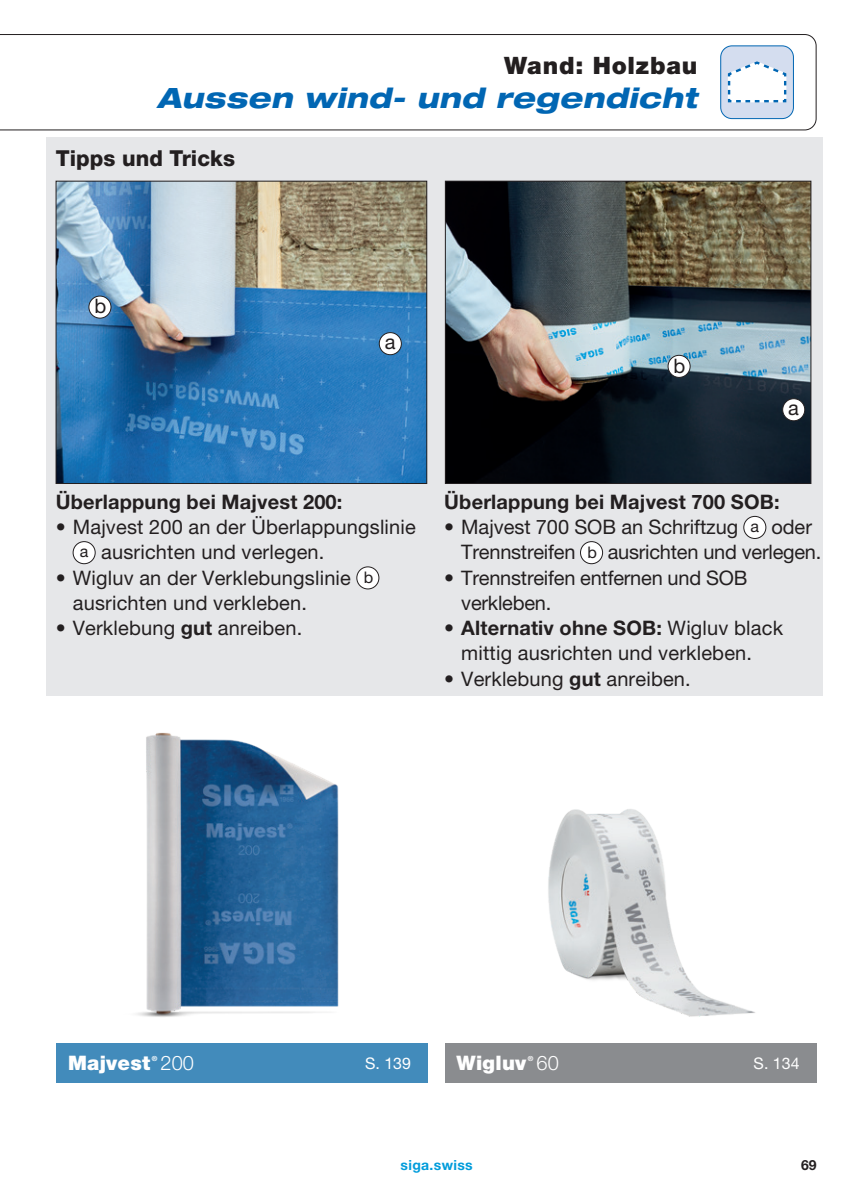
<style>
.page{position:relative;width:862px;height:1191px;background:#fff}
.page>*{position:absolute;margin:0;border:0;box-sizing:border-box;transform-origin:0 0}
.t1{font:italic 800 expanded 28px "Helvetica Neue LT Pro";letter-spacing:.02em;color:#0166b3}
.t2{font:900 24px "Helvetica Neue LT Pro";letter-spacing:.035em;color:#231f20}
.t3{font:800 22px "Helvetica Neue LT Pro";letter-spacing:.005em;color:#231f20}
.t4{font:20px/25.2px "Helvetica Neue LT Pro";letter-spacing:.01em;color:#231f20}
.t5{font:20px/25.2px "Helvetica Neue LT Pro";letter-spacing:-.01em;color:#231f20}
.t6{font:700 20px "Helvetica Neue LT Pro";letter-spacing:.01em;color:#231f20}
.t7{font:900 20px "Helvetica Neue LT Pro";letter-spacing:.015em;color:#fff}
.t8{font:300 20px "Helvetica Neue LT Pro";color:#fff}
.t9{font:16px "Helvetica Neue LT Pro";letter-spacing:.005em;color:#fff}
.t10{font:700 14px "Helvetica Neue LT Pro";letter-spacing:.025em;color:#009cdb}
.t11{font:700 14px "Helvetica Neue LT Pro";color:#231f20}
.t12{font:700 7px "Helvetica Neue LT Pro";color:#fff}
.s1{font-size:16px}
.s2{font-weight:700}
</style>
<div class="page">
<svg style="left:0;top:34px;width:816px;height:96px"></svg>
<div style="left:721px;top:46px;width:72px;height:73px;background:#d4ddef;border-radius:11px"></div>
<div style="left:720px;top:45px;width:74px;height:74px;border:1px solid #0166b3;border-radius:11px"></div>
<svg style="left:727px;top:61px;width:60px;height:42px"></svg>
<img style="left:548px;top:809px;width:207px;height:208px">
<img style="left:137px;top:732px;width:202px;height:285px">
<div style="left:57px;top:1043px;width:371px;height:40px;background:#428bbb"></div>
<div style="left:445px;top:1043px;width:371px;height:40px;background:#8a8c8f"></div>
<div style="left:46px;top:137px;width:776px;height:559px;background:#e6e7e9"></div>
<div style="left:73px;top:541px;width:22px;height:23px;background:#fff;border-radius:50%"></div>
<div style="left:73px;top:541px;width:22px;height:23px;border:1px solid #231f20;border-radius:50%"></div>
<div style="left:357px;top:567px;width:22px;height:22px;background:#fff;border-radius:50%"></div>
<div style="left:356px;top:566px;width:23px;height:23px;border:1px solid #231f20;border-radius:50%"></div>
<div style="left:744px;top:516px;width:22px;height:22px;background:#fff;border-radius:50%"></div>
<div style="left:743px;top:516px;width:23px;height:23px;border:1px solid #231f20;border-radius:50%"></div>
<div style="left:580px;top:541px;width:22px;height:23px;background:#fff;border-radius:50%"></div>
<div style="left:580px;top:541px;width:23px;height:23px;border:1px solid #231f20;border-radius:50%"></div>
<img style="left:58px;top:183px;width:367px;height:299px">
<div style="left:56px;top:181px;width:371px;height:303px;border:1px solid #231f20"></div>
<img style="left:447px;top:183px;width:362px;height:299px">
<div style="left:445px;top:181px;width:366px;height:303px;border:1px solid #231f20"></div>
<div style="left:89px;top:296px;width:22px;height:22px;background:#fff;border-radius:50%"></div>
<div style="left:89px;top:296px;width:22px;height:22px;border:1px solid #231f20;border-radius:50%"></div>
<div style="left:379px;top:333px;width:22px;height:22px;background:#fff;border-radius:50%"></div>
<div style="left:379px;top:332px;width:23px;height:23px;border:1px solid #231f20;border-radius:50%"></div>
<div style="left:668px;top:355px;width:22px;height:22px;background:#fff;border-radius:50%"></div>
<div style="left:668px;top:355px;width:22px;height:23px;border:1px solid #231f20;border-radius:50%"></div>
<div style="left:782px;top:399px;width:23px;height:22px;background:#fff;border-radius:50%"></div>
<div style="left:782px;top:398px;width:23px;height:23px;border:1px solid #231f20;border-radius:50%"></div>
<p class="t2" style="left:504px;top:51px;width:195px">Wand: Holzbau</p>
<h1 class="t1" style="left:157px;top:80px;width:542px">Aussen wind- und regendicht</h1>
<p class="t3" style="left:56px;top:145px;width:181px">Tipps und Tricks</p>
<p class="t4" style="left:94px;top:293px;width:13px">b</p>
<p class="t4" style="left:385px;top:329px;width:12px">a</p>
<p class="t4" style="left:673px;top:353px;width:13px">b</p>
<p class="t4" style="left:788px;top:395px;width:12px">a</p>
<p class="t6" style="left:56px;top:489px;width:288px">Überlappung bei Majvest 200:</p>
<p class="t4" style="left:80px;top:514px;width:337px;text-indent:-24px">• Majvest 200 an der Überlappungslinie <span class="s1">a</span> ausrichten und verlegen.</p>
<p class="t4" style="left:73px;top:565px;width:302px;text-indent:-17px">• Wigluv an der Verklebungslinie <span class="s1">b </span>ausrichten und verkleben.</p>
<p class="t4" style="left:56px;top:615px;width:248px">• Verklebung <span class="s2">gut</span> anreiben.</p>
<p class="t6" style="left:444px;top:489px;width:337px">Überlappung bei Majvest 700 SOB:</p>
<p class="t5" style="left:461px;top:514px;width:361px;text-indent:-17px">• Majvest 700 SOB an Schriftzug <span class="s1">a</span> oder<br>Trennstreifen <span class="s1">b</span> ausrichten und verlegen.</p>
<p class="t5" style="left:461px;top:565px;width:288px;text-indent:-17px">• Trennstreifen entfernen und SOB verkleben.</p>
<p class="t4" style="left:461px;top:615px;width:323px;text-indent:-17px">• <span class="s2">Alternativ ohne SOB:</span> Wigluv black mittig ausrichten und verkleben.</p>
<p class="t4" style="left:444px;top:665px;width:248px">• Verklebung <span class="s2">gut</span> anreiben.</p>
<p class="t7" style="left:68px;top:1050px;width:84px">Majvest</p>
<p class="t12" style="left:152px;top:1053px;width:7px">®</p>
<p class="t8" style="left:160px;top:1050px;width:35px">200</p>
<p class="t9" style="left:365px;top:1053px;width:47px">S. 139</p>
<p class="t7" style="left:456px;top:1050px;width:71px">Wigluv</p>
<p class="t12" style="left:528px;top:1053px;width:7px">®</p>
<p class="t8" style="left:536px;top:1050px;width:24px">60</p>
<p class="t9" style="left:753px;top:1053px;width:47px">S. 134</p>
<p class="t10" style="left:401px;top:1156px;width:74px">siga.swiss</p>
<p class="t11" style="left:801px;top:1156px;width:17px">69</p>
</div>
